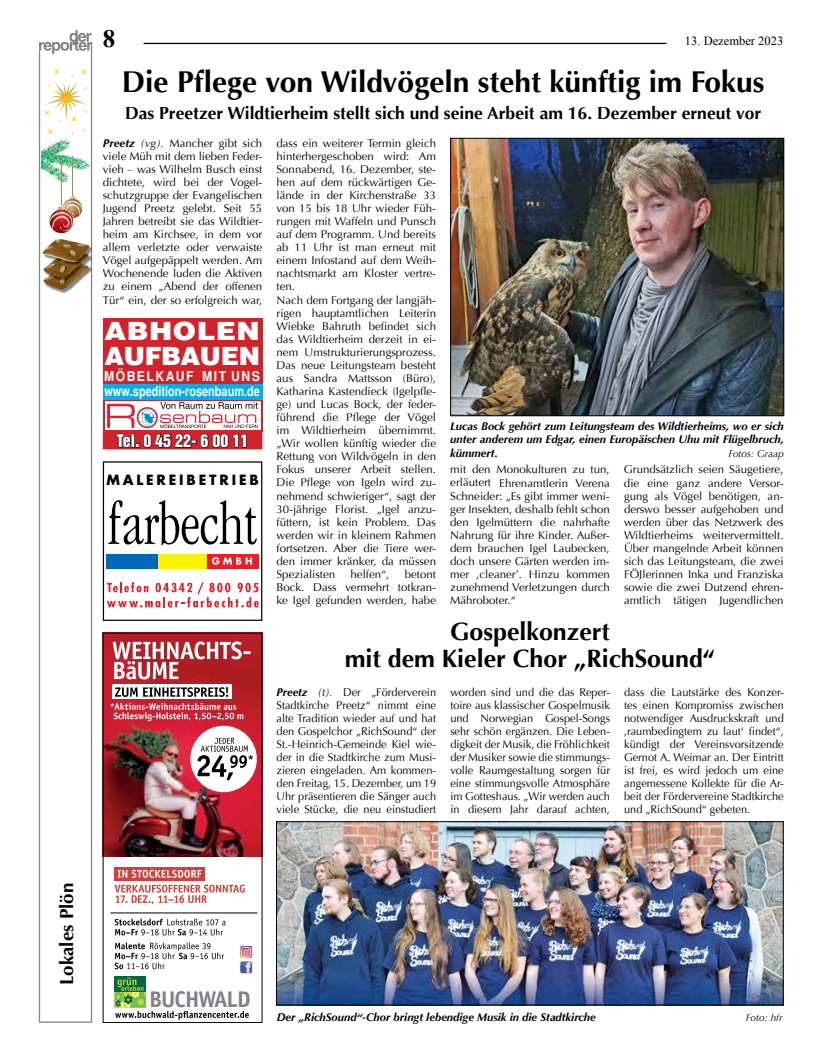
<style>
.page{position:relative;width:819px;height:1053px;background:#fff}
.page>*{position:absolute;margin:0;border:0;box-sizing:border-box;transform-origin:0 0}
.t1{font:700 30px "Optima";color:#000}
.t2{font:900 25.12px/25px "Helvetica";letter-spacing:-.02em;color:#fff;scale:1.11 1}
.t3{font:700 25px/27.5px "Optima";color:#000;text-align:center}
.t4{font:700 25px "Times New Roman";color:#000}
.t5{font:700 22.75px "Officina Sans Std";letter-spacing:-.04em;color:#808285}
.t6{font:700 18.75px "Optima";color:#000}
.t7{font:700 17.5px "Optima";color:#000}
.t8{font:16px "Helvetica Inserat LT Std";color:#fff}
.t9{font:700 13.75px "Futura Std";letter-spacing:.21em;color:#000}
.t10{font:700 13.62px "Helvetica";color:#fff;scale:.8 1}
.t11{font:700 13.62px "Helvetica";letter-spacing:.12em;color:#fff;scale:.89 1}
.t12{font:12.5px "Times New Roman";color:#000}
.t13{font:11.25px/13px "Optima";color:#000;text-align:justify}
.t14{font:italic 700 11.25px/13px "Optima";color:#000;text-align:justify}
.t15{font:italic 10px "Optima";color:#000}
.s1{font-weight:700;font-style:italic}
.s2{font-style:italic}
</style>
<div class="page">
<hr style="left:144px;top:43px;width:522px;height:1px;background:#000">
<svg style="left:108px;top:500px;width:149px;height:45px"></svg>
<div style="left:153px;top:554px;width:59px;height:14px;background:#fff203"></div>
<div style="left:106px;top:554px;width:52px;height:14px;background:#0068b4"></div>
<div style="left:207px;top:554px;width:52px;height:14px;background:#ed1c29"></div>
<svg style="left:212px;top:557px;width:40px;height:7px"></svg>
<svg style="left:107px;top:582px;width:152px;height:25px"></svg>
<div style="left:103px;top:461px;width:159px;height:160px;border:1px solid #000"></div>
<div style="left:103px;top:318px;width:159px;height:113px;background:#d2232a"></div>
<div style="left:103px;top:384px;width:159px;height:15px;background:#00aeef"></div>
<div style="left:105px;top:401px;width:155px;height:29px;background:#fff"></div>
<div style="left:103px;top:431px;width:159px;height:17px;background:#d2232a"></div>
<div style="left:103px;top:431px;width:159px;height:18px;border:1px solid #d2232a"></div>
<svg style="left:107px;top:402px;width:151px;height:46px"></svg>
<img style="left:278px;top:823px;width:503px;height:180px">
<div style="left:276px;top:821px;width:507px;height:184px;border:1px solid #000"></div>
<svg style="left:115px;top:918px;width:110px;height:17px"></svg>
<svg style="left:115px;top:942px;width:138px;height:77px"></svg>
<hr style="left:110px;top:912px;width:147px;height:1px;background:#000">
<img style="left:105px;top:634px;width:155px;height:222px">
<svg style="left:115px;top:884px;width:130px;height:20px"></svg>
<svg style="left:114px;top:867px;width:91px;height:13px"></svg>
<svg style="left:118px;top:869px;width:84px;height:8px"></svg>
<div style="left:190px;top:725px;width:67px;height:67px;background:#fff;border-radius:50%"></div>
<svg style="left:197px;top:737px;width:56px;height:43px"></svg>
<svg style="left:113px;top:641px;width:137px;height:38px"></svg>
<svg style="left:110px;top:703px;width:133px;height:18px;background:#d75967"></svg>
<svg style="left:112px;top:684px;width:119px;height:14px"></svg>
<svg style="left:115px;top:687px;width:113px;height:9px"></svg>
<img style="left:452px;top:140px;width:330px;height:274px">
<div style="left:450px;top:138px;width:334px;height:278px;border:1px solid #000"></div>
<svg style="left:39px;top:54px;width:53px;height:968px"></svg>
<svg style="left:39px;top:30px;width:53px;height:24px"></svg>
<div style="left:44px;top:261px;width:48px;height:32px;background:#000;opacity:.5"></div>
<img style="left:43px;top:278px;width:45px;height:11px">
<svg style="left:43px;top:69px;width:47px;height:65px"></svg>
<div style="left:44px;top:250px;width:48px;height:32px;background:#000;opacity:.5"></div>
<img style="left:43px;top:262px;width:45px;height:16px">
<div style="left:44px;top:240px;width:48px;height:26px;background:#000;opacity:.5"></div>
<img style="left:43px;top:239px;width:46px;height:23px">
<img style="left:42px;top:134px;width:48px;height:60px">
<hr style="left:72px;top:156px;width:1px;height:39px;background:#b4854b">
<img style="left:76px;top:199px;width:6px;height:19px">
<img style="left:76px;top:201px;width:6px;height:14px">
<hr style="left:61px;top:156px;width:1px;height:49px;background:#b4854b">
<img style="left:49px;top:209px;width:24px;height:24px">
<svg style="left:50px;top:194px;width:26px;height:36px"></svg>
<p class="t6" style="left:56px;top:985px;width:104px;rotate:-90deg">Lokales Plön</p>
<p class="t4" style="left:103px;top:21px;width:14px">8</p>
<p class="t12" style="left:685px;top:32px;width:100px">13. Dezember 2023</p>
<p class="t1" style="left:122px;top:65px;width:644px">Die Pflege von Wildvögeln steht künftig im Fokus</p>
<p class="t7" style="left:125px;top:103px;width:637px">Das Preetzer Wildtierheim stellt sich und seine Arbeit am 16. Dezember erneut vor</p>
<p class="t13" style="left:103px;top:136px;width:161px"><span class="s1">Preetz</span> <span class="s2">(vg).</span> Mancher gibt sich viele Müh mit dem lieben Feder&shy;vieh – was Wilhelm Busch einst dichtete, wird bei der Vogel&shy;schutzgruppe der Evangelischen Jugend Preetz gelebt. Seit 55<br>Jahren betreibt sie das Wildtier&shy;heim am Kirchsee, in dem vor allem verletzte oder verwaiste Vögel aufgepäppelt werden. Am Wochenende luden die Aktiven zu einem „Abend der offenen Tür“ ein, der so erfolgreich war,</p>
<p class="t13" style="left:276px;top:136px;width:161px;text-align:left">dass ein weiterer Termin gleich hinterhergeschoben wird: Am<br>Sonnabend, 16. Dezember, ste&shy;hen auf dem rückwärtigen Ge&shy;lände in der Kirchenstraße 33 von 15 bis 18 Uhr wieder Füh&shy;rungen mit Waffeln und Punsch auf dem Programm. Und bereits ab 11 Uhr ist man erneut mit einem Infostand auf dem Weih&shy;nachtsmarkt am Kloster vertre&shy;ten.<br>Nach dem Fortgang der langjäh&shy;rigen hauptamtlichen Leiterin<br>Wiebke Bahruth befindet sich das Wildtierheim derzeit in ei&shy;nem Umstrukturierungsprozess.<br>Das neue Leitungsteam besteht aus Sandra Mattsson (Büro),<br>Katharina Kastendieck (Igelpfle&shy;ge) und Lucas Bock, der feder&shy;führend die Pflege der Vögel im Wildtierheim übernimmt. „Wir wollen künftig wieder die<br>Rettung von Wildvögeln in den<br>Fokus unserer Arbeit stellen.<br>Die Pflege von Igeln wird zu&shy;nehmend schwieriger“, sagt der<br>30-jährige Florist. „Igel anzu&shy;füttern, ist kein Problem. Das werden wir in kleinem Rahmen fortsetzen. Aber die Tiere wer&shy;den immer kränker, da müssen<br>Spezialisten</p>
<p class="t2" style="left:105px;top:317px;width:141px">ABHOLEN<br>AUFBAUEN</p>
<p class="t10" style="left:104px;top:383px;width:196px">www.spedition-rosenbaum.de</p>
<p class="t11" style="left:104px;top:368px;width:176px">MÖBELKAUF MIT UNS</p>
<p class="t14" style="left:450px;top:420px;width:335px">Lucas Bock gehört zum Leitungsteam des Wildtierheims, wo er sich unter anderem um Edgar, einen Europäischen Uhu mit Flügelbruch, kümmert.</p>
<p class="t8" style="left:117px;top:431px;width:133px">Tel. 0 45 22- 6 00 11</p>
<p class="t15" style="left:728px;top:447px;width:57px">Fotos: Graap</p>
<p class="t13" style="left:450px;top:463px;width:161px">mit den Monokulturen zu tun, erläutert Ehrenamtlerin Verena Schneider: „Es gibt immer weni&shy;ger Insekten, deshalb fehlt schon den Igelmüttern die nahrhafte Nahrung für ihre Kinder. Außer&shy;dem brauchen Igel Laubecken, doch unsere Gärten werden im&shy;mer ,cleaner’. Hinzu kommen zunehmend Verletzungen durch Mähroboter.“</p>
<p class="t13" style="left:624px;top:463px;width:161px">Grundsätzlich seien Säugetiere, die eine ganz andere Versor&shy;gung als Vögel benötigen, an&shy;derswo besser aufgehoben und werden über das Netzwerk des Wildtierheims weitervermittelt.<br>Über mangelnde Arbeit können sich das Leitungsteam, die zwei FÖJlerinnen Inka und Franziska sowie die zwei Dutzend ehren&shy;amtlich tätigen Jugendlichen</p>
<p class="t3" style="left:344px;top:618px;width:372px">Gospelkonzert<br>mit dem Kieler Chor „RichSound“</p>
<p class="t13" style="left:276px;top:685px;width:161px"><span class="s1">Preetz</span> <span class="s2">(t).</span> Der „Förderverein Stadtkirche Preetz“ nimmt eine alte Tradition wieder auf und hat den Gospelchor „RichSound“ der St.-Heinrich-Gemeinde Kiel wie&shy;der in die Stadtkirche zum Musi&shy;zieren eingeladen. Am kommen&shy;den Freitag, 15. Dezember, um 19<br>Uhr präsentieren die Sänger auch viele Stücke, die neu einstudiert</p>
<p class="t13" style="left:450px;top:685px;width:161px">worden sind und die das Reper&shy;toire aus klassischer Gospelmusik und Norwegian Gospel-Songs sehr schön ergänzen. Die Leben&shy;digkeit der Musik, die Fröhlichkeit der Musiker sowie die stimmungs&shy;volle Raumgestaltung sorgen für eine stimmungsvolle Atmosphäre im Gotteshaus. „Wir werden auch in diesem Jahr darauf achten,</p>
<p class="t13" style="left:624px;top:685px;width:161px">dass die Lautstärke des Konzer&shy;tes einen Kompromiss zwischen notwendiger Ausdruckskraft und ,raumbedingtem zu laut‘ findet“, kündigt der Vereinsvorsitzende Gernot A. Weimar an. Der Eintritt ist frei, es wird jedoch um eine angemessene Kollekte für die Ar&shy;beit der Fördervereine Stadtkirche und „RichSound“ gebeten.</p>
<p class="t9" style="left:106px;top:471px;width:154px">MALEREIBETRIEB</p>
<p class="t13" style="left:350px;top:567px;width:40px">helfen“,</p>
<p class="t13" style="left:276px;top:567px;width:161px;text-indent:128px">betont Bock. Dass vermehrt totkran&shy;ke Igel gefunden werden, habe</p>
<p class="t5" style="left:149px;top:985px;width:103px">BUCHWALD</p>
<p class="t14" style="left:277px;top:1011px;width:320px">Der „RichSound“-Chor bringt lebendige Musik in die Stadtkirche</p>
<p class="t15" style="left:746px;top:1012px;width:38px">Foto: hfr</p>
</div>
